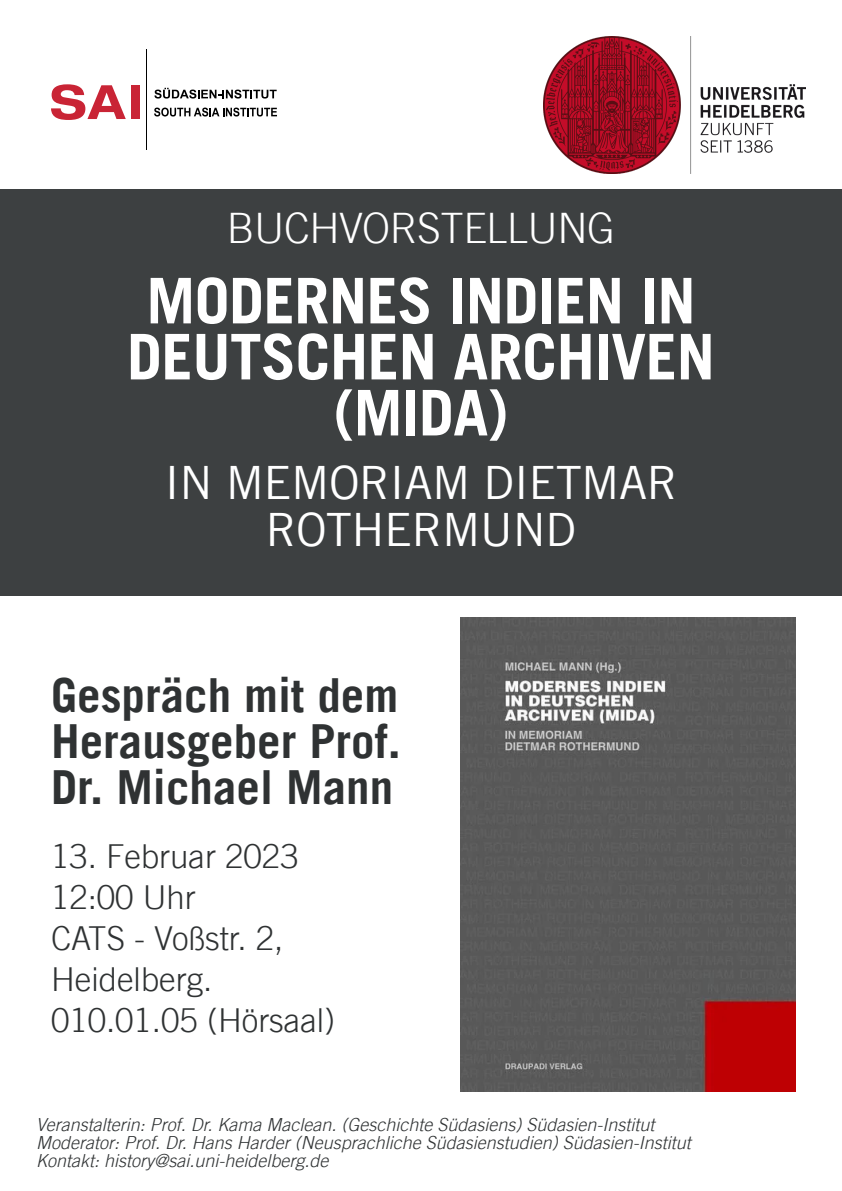
<style>
.page{position:relative;width:842px;height:1191px;background:#fff}
.page>*{position:absolute;margin:0;border:0;box-sizing:border-box;transform-origin:0 0}
.t1{font:700 63px/56px "Trade Gothic LT";letter-spacing:-.01em;color:#fff;text-align:center}
.t2{font:700 47px/46px "Trade Gothic LT";color:#2f3233;text-align:justify}
.t3{font:46px/47px "Trade Gothic LT";letter-spacing:-.01em;color:#fff;text-align:center}
.t4{font:300 42px "Trade Gothic LT";letter-spacing:-.01em;color:#fff}
.t5{font:300 33px/41px "Trade Gothic LT";color:#2f3233}
.t6{font:italic 300 18px/18px "Trade Gothic LT";color:#2f3233}
</style>
<div class="page">
<div style="left:0;top:189px;width:842px;height:406px;background:#3d4041"></div>
<hr style="left:147px;top:49px;width:1px;height:101px;background:#000">
<svg style="left:51px;top:84px;width:75px;height:36px"></svg>
<div style="left:131px;top:85px;width:8px;height:34px;background:#c92435"></div>
<svg style="left:154px;top:88px;width:123px;height:11px"></svg>
<svg style="left:154px;top:108px;width:123px;height:8px"></svg>
<img style="left:543px;top:36px;width:263px;height:138px">
<img style="left:461px;top:617px;width:334px;height:474px">
<h3 class="t4" style="left:227px;top:203px;width:390px">BUCHVORSTELLUNG</h3>
<h1 class="t1" style="left:127px;top:272px;width:589px">MODERNES INDIEN IN<br>DEUTSCHEN ARCHIVEN (MIDA)</h1>
<h3 class="t3" style="left:164px;top:459px;width:514px">IN MEMORIAM DIETMAR<br>ROTHERMUND</h3>
<h2 class="t2" style="left:51px;top:671px;width:351px">Gespräch mit dem Herausgeber Prof.<br>Dr. Michael Mann</h2>
<h3 class="t5" style="left:51px;top:835px;width:286px">13. Februar 2023<br>12:00 Uhr<br>CATS - Voßstr. 2,<br>Heidelberg.<br>010.01.05 (Hörsaal)</h3>
<p class="t6" style="left:36px;top:1115px;width:656px">Veranstalterin: Prof. Dr. Kama Maclean. (Geschichte Südasiens) Südasien-Institut<br>Moderator: Prof. Dr. Hans Harder (Neusprachliche Südasienstudien) Südasien-Institut<br>Kontakt: history@sai.uni-heidelberg.de</p>
</div>
